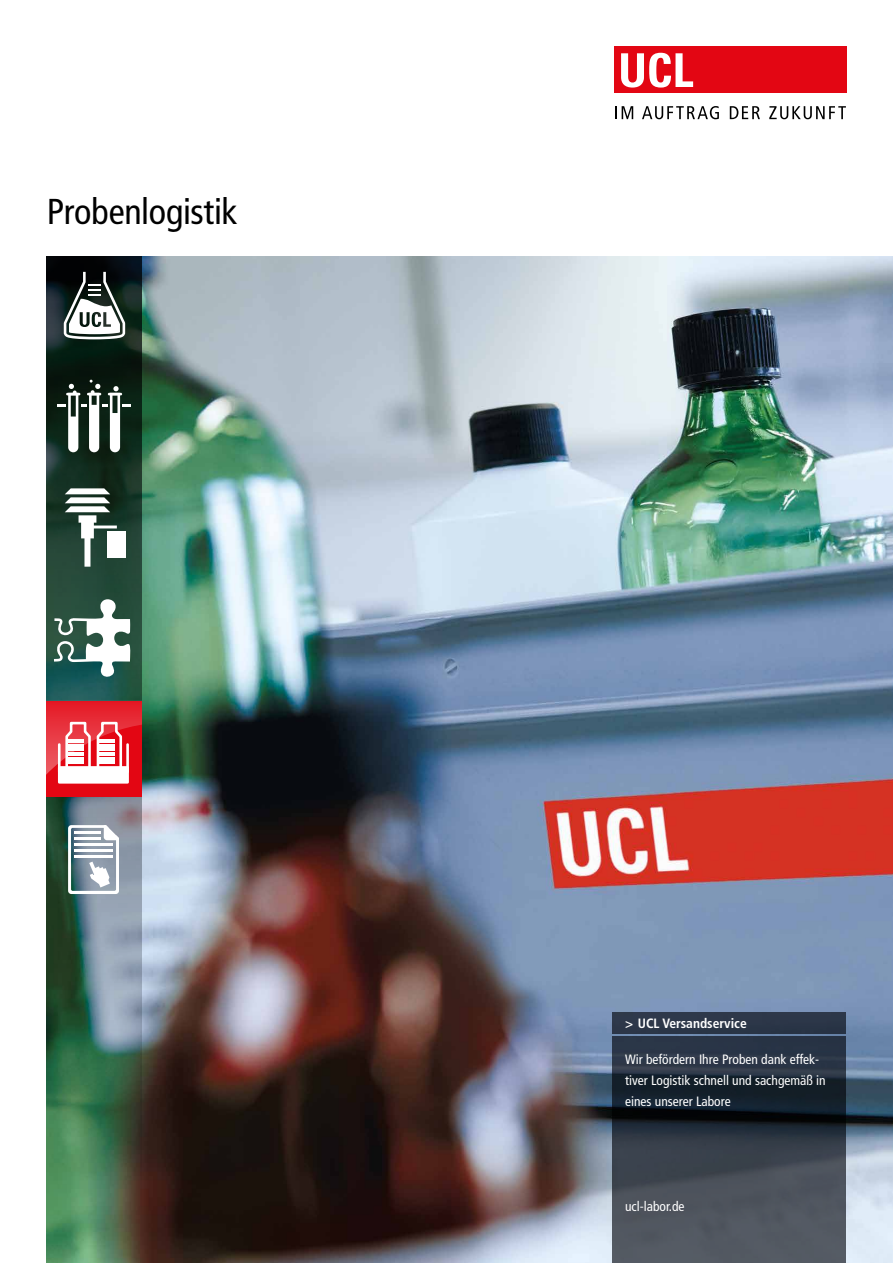
<style>
.page{position:relative;width:893px;height:1263px;background:#fff}
.page>*{position:absolute;margin:0;border:0;box-sizing:border-box;transform-origin:0 0}
.t1{font:condensed 36px "Frutiger";letter-spacing:-.01em;color:#000}
.t2{font:condensed 13.5px/21px "Frutiger";color:#fff}
.t3{font:700 condensed 13.5px "Frutiger";color:#fff}
</style>
<div class="page">
<img style="left:142px;top:257px;width:751px;height:1006px">
<svg style="left:612px;top:1036px;width:234px;height:227px;background:#353d48"></svg>
<div style="left:612px;top:1013px;width:234px;height:21px;background:#2c3749"></div>
<div style="left:614px;top:47px;width:233px;height:46px;background:#e30613"></div>
<svg style="left:615px;top:106px;width:18px;height:13px"></svg>
<svg style="left:642px;top:106px;width:77px;height:13px"></svg>
<svg style="left:730px;top:106px;width:30px;height:13px"></svg>
<svg style="left:769px;top:106px;width:77px;height:13px"></svg>
<svg style="left:621px;top:53px;width:72px;height:35px"></svg>
<img style="left:47px;top:257px;width:95px;height:1006px">
<svg style="left:64px;top:272px;width:61px;height:67px"></svg>
<svg style="left:57px;top:380px;width:74px;height:72px"></svg>
<div style="left:47px;top:701px;width:95px;height:95px;background:#e30613"></div>
<svg style="left:47px;top:701px;width:95px;height:73px"></svg>
<div style="left:59px;top:767px;width:69px;height:15px;background:#fff"></div>
<div style="left:58px;top:766px;width:71px;height:18px;border:3px solid #fff"></div>
<hr style="left:126px;top:744px;width:3px;height:28px;background:#fff">
<hr style="left:58px;top:744px;width:3px;height:28px;background:#fff">
<svg style="left:68px;top:825px;width:51px;height:69px"></svg>
<svg style="left:54px;top:599px;width:77px;height:79px"></svg>
<svg style="left:65px;top:488px;width:52px;height:79px"></svg>
<div style="left:108px;top:532px;width:18px;height:26px;background:#fff"></div>
<h1 class="t1" style="left:47px;top:191px;width:192px">Probenlogistik</h1>
<p class="t3" style="left:625px;top:1015px;width:123px">&gt; UCL Versandservice</p>
<p class="t2" style="left:625px;top:1049px;width:202px">Wir befördern Ihre Proben dank effek&shy;tiver Logistik schnell und sachgemäß in eines unserer Labore</p>
<p class="t2" style="left:625px;top:1196px;width:61px">ucl-labor.de</p>
</div>
